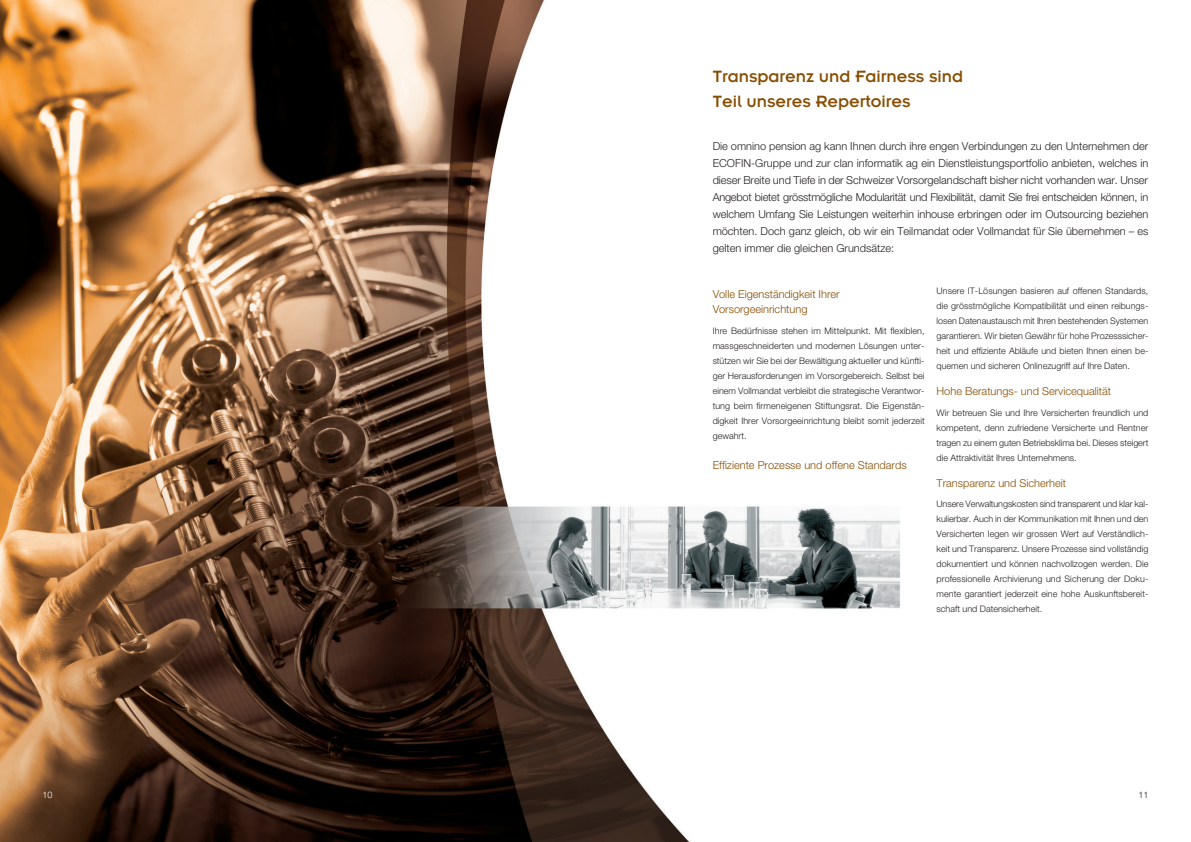
<style>
.page{position:relative;width:1191px;height:842px;background:#fff}
.page>*{position:absolute;margin:0;border:0;box-sizing:border-box;transform-origin:0 0}
.t1{font:18px/25px "Insignia LT Std";color:#884d00}
.lead_light{font:300 11px/17px "Helvetica Neue";color:#231f20;text-align:justify}
.Lauftext{font:300 11px/15px "Helvetica Neue";color:#884d00}
.Bulletpoints{font:300 11px "Helvetica Neue";color:#884d00}
.Lauftext-2{font:300 9px/15px "Helvetica Neue";color:#231f20;text-align:justify}
.pagina{font:300 9px "Helvetica Neue";color:#fff}
.pagina-2{font:300 9px "Helvetica Neue";color:#231f20}
</style>
<div class="page">
<img style="left:0;top:0;width:900px;height:842px">
<p class="t1" style="left:712px;top:63px;width:252px">Transparenz und Fairness sind<br>Teil unseres Repertoires</p>
<p class="lead_light" style="left:712px;top:138px;width:437px">Die omnino pension ag kann Ihnen durch ihre engen Verbindungen zu den Unternehmen der ECOFIN-Gruppe und zur clan informatik ag ein Dienstleistungsportfolio anbieten, welches in dieser Breite und Tiefe in der Schweizer Vorsorgelandschaft bisher nicht vorhanden war. Unser Angebot bietet grösstmögliche Modularität und Flexibilität, damit Sie frei entscheiden können, in welchem Umfang Sie Leistungen weiterhin inhouse erbringen oder im Outsourcing beziehen möchten. Doch ganz gleich, ob wir ein Teilmandat oder Vollmandat für Sie übernehmen – es gelten immer die gleichen Grundsätze:</p>
<p class="Lauftext" style="left:712px;top:286px;width:128px">Volle Eigenständigkeit Ihrer<br>Vorsorgeeinrichtung</p>
<p class="Lauftext-2" style="left:712px;top:323px;width:213px">Ihre Bedürfnisse stehen im Mittelpunkt. Mit flexiblen, massgeschneiderten und modernen Lösungen unter&shy;stützen wir Sie bei der Bewältigung aktueller und künfti&shy;ger Herausforderungen im Vorsorgebereich. Selbst bei einem Vollmandat verbleibt die strategische Verantwor&shy;tung beim firmeneigenen Stiftungsrat. Die Eigenstän&shy;digkeit Ihrer Vorsorgeeinrichtung bleibt somit jederzeit gewahrt.</p>
<p class="Lauftext" style="left:712px;top:457px;width:195px">Effiziente Prozesse und offene Standards</p>
<p class="Lauftext-2" style="left:936px;top:283px;width:213px">Unsere IT-Lösungen basieren auf offenen Standards, die grösstmögliche Kompatibilität und einen reibungs&shy;losen Datenaustausch mit Ihren bestehenden Systemen garantieren. Wir bieten Gewähr für hohe Prozesssicher&shy;heit und effiziente Abläufe und bieten Ihnen einen be&shy;quemen und sicheren Onlinezugriff auf Ihre Daten.</p>
<p class="Bulletpoints" style="left:936px;top:384px;width:176px">Hohe Beratungs- und Servicequalität</p>
<p class="Lauftext-2" style="left:936px;top:405px;width:213px">Wir betreuen Sie und Ihre Versicherten freundlich und kompetent, denn zufriedene Versicherte und Rentner tragen zu einem guten Betriebsklima bei. Dieses steigert die Attraktivität Ihres Unternehmens.</p>
<p class="Bulletpoints" style="left:936px;top:476px;width:131px">Transparenz und Sicherheit</p>
<p class="Lauftext-2" style="left:936px;top:496px;width:213px">Unsere Verwaltungskosten sind transparent und klar kal&shy;kulierbar. Auch in der Kommunikation mit Ihnen und den Versicherten legen wir grossen Wert auf Verständlich&shy;keit und Transparenz. Unsere Prozesse sind vollständig dokumentiert und können nachvollzogen werden. Die professionelle Archivierung und Sicherung der Doku&shy;mente garantiert jederzeit eine hohe Auskunftsbereit&shy;schaft und Datensicherheit.</p>
<p class="pagina" style="left:43px;top:789px;width:12px">10</p>
<p class="pagina-2" style="left:1138px;top:789px;width:12px">11</p>
</div>
